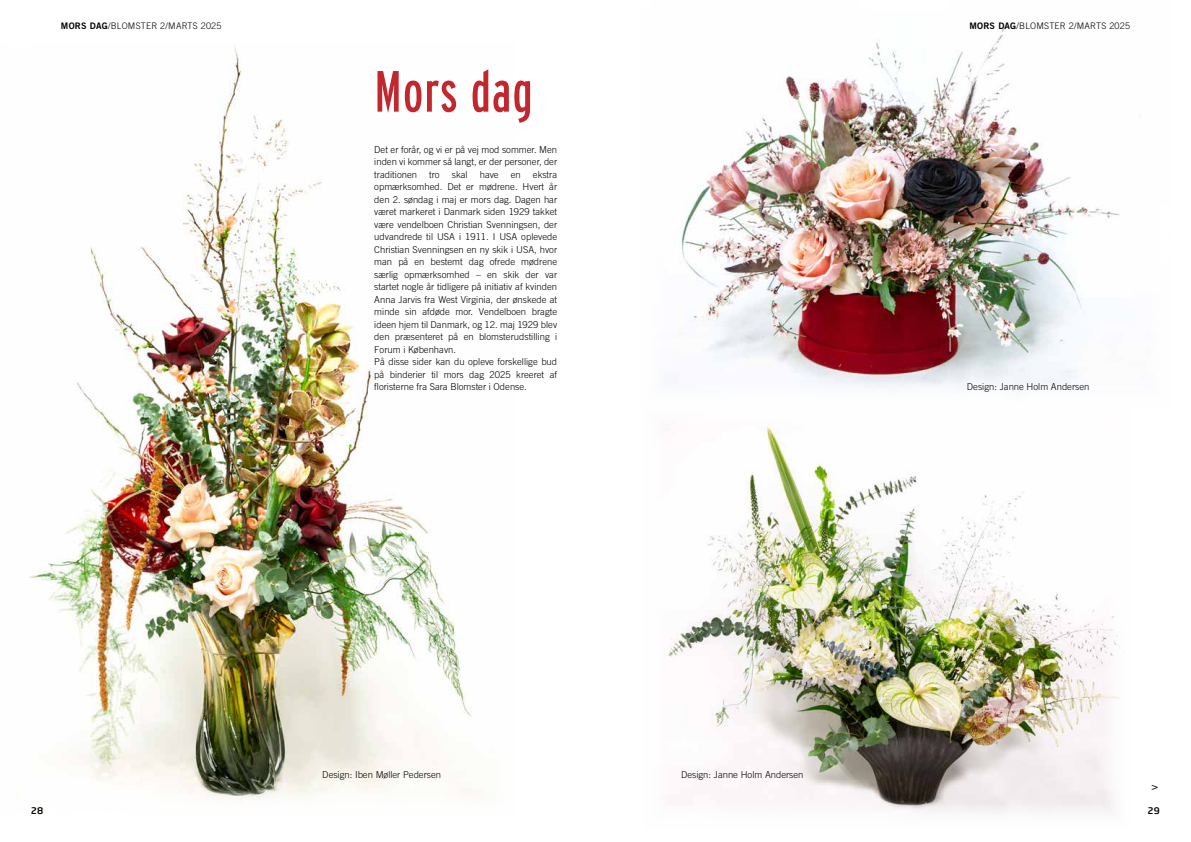
<style>
.page{position:relative;width:1191px;height:842px;background:#fff}
.page>*{position:absolute;margin:0;border:0;box-sizing:border-box;transform-origin:0 0}
.t1{font:58px "Interstate Compressed";letter-spacing:.02em;color:#c1272d}
.t2{font:10px "Helvetica";color:#000}
.t3{font:300 9.5px/12.5px "Trade Gothic LT Std";color:#000;text-align:justify}
.t4{font:300 9px "Trade Gothic LT Std";letter-spacing:.025em;color:#000}
.t5{font:500 9px "Soho Gothic Pro";color:#000}
.s1{font-family:"Trade Gothic LT Std Bd 2";font-weight:400}
</style>
<div class="page">
<img style="left:666px;top:27px;width:454px;height:361px">
<img style="left:664px;top:426px;width:456px;height:387px">
<img style="left:29px;top:48px;width:449px;height:752px">
<p class="t4" style="left:61px;top:20px;width:162px"><span class="s1">MORS DAG</span>/BLOMSTER 2/MARTS 2025</p>
<p class="t4" style="left:969px;top:20px;width:162px"><span class="s1">MORS DAG</span>/BLOMSTER 2/MARTS 2025</p>
<h1 class="t1" style="left:374px;top:59px;width:160px">Mors dag</h1>
<p class="t3" style="left:374px;top:143px;width:184px">Det er forår, og vi er på vej mod sommer. Men inden vi kommer så langt, er der personer, der traditionen</p>
<p class="t3" style="left:374px;top:168px;width:184px;text-align:left;text-indent:159px">ekstra opmærksomhed. Det er mødrene. Hvert år den 2. søndag i maj er mors dag. Dagen har været markeret i Danmark siden 1929 takket være vendelboen Christian Svenningsen, der udvandrede til USA i 1911. I USA oplevede Christian Svenningsen en ny skik i USA, hvor man på en bestemt dag ofrede mødrene særlig opmærksomhed – en skik der var startet nogle år tidligere på initiativ af kvinden Anna Jarvis fra West Virginia, der ønskede at minde sin afdøde mor. Vendelboen bragte ideen hjem til Danmark, og 12. maj 1929 blev den præsenteret på en blomsterudstilling i Forum i København.<br>På disse sider kan du opleve forskellige bud på binderier til mors dag 2025 kreeret af floristerne fra Sara Blomster i Odense.</p>
<p class="t3" style="left:429px;top:168px;width:12px">tro</p>
<p class="t3" style="left:452px;top:168px;width:17px">skal</p>
<p class="t3" style="left:480px;top:168px;width:20px">have</p>
<p class="t3" style="left:511px;top:168px;width:12px">en</p>
<p class="t3" style="left:322px;top:768px;width:120px">Design: Iben Møller Pedersen</p>
<p class="t3" style="left:681px;top:768px;width:124px">Design: Janne Holm Andersen</p>
<p class="t3" style="left:967px;top:380px;width:124px">Design: Janne Holm Andersen</p>
<p class="t2" style="left:1151px;top:779px;width:7px">&gt;</p>
<p class="t5" style="left:31px;top:804px;width:14px">28</p>
<p class="t5" style="left:1147px;top:804px;width:13px">29</p>
</div>
